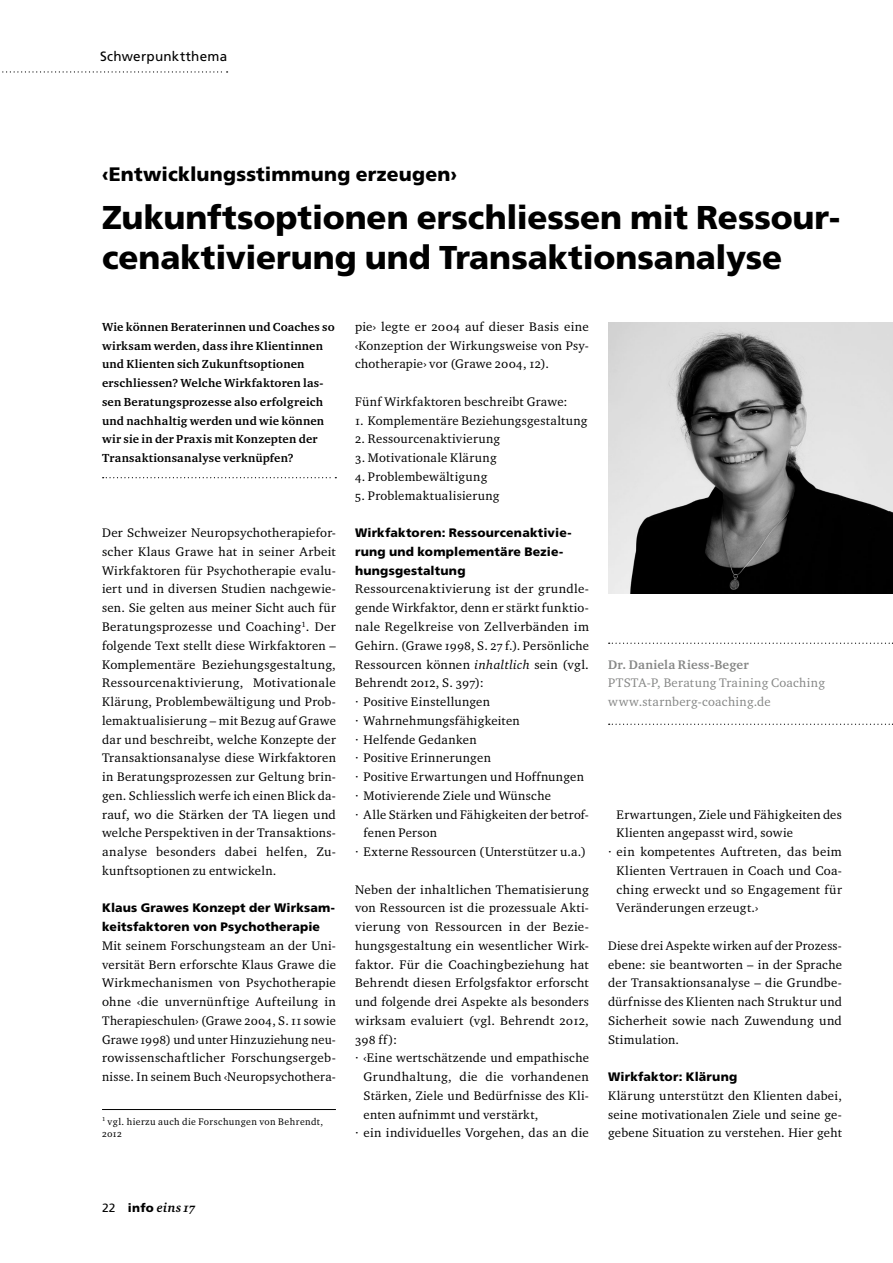
<style>
.page{position:relative;width:893px;height:1263px;background:#fff}
.page>*{position:absolute;margin:0;border:0;box-sizing:border-box;transform-origin:0 0}
.t1{font:900 33px/39.6px "Frutiger LT Std";letter-spacing:-.005em;color:#000}
.t2{font:900 19.5px "Frutiger LT Std";letter-spacing:.01em;color:#000}
.t3{font:13.5px "Frutiger LT Std";letter-spacing:.02em;color:#000}
.t4{font:13.05px "Charter ITC Bold Ital OS";letter-spacing:.025em;color:#000}
.t5{font:12.75px/18.8px "Charter ITC Regu OS";letter-spacing:.025em;color:#000;text-align:justify}
.t6{font:12.75px/18.8px "Charter ITC Regu OS";letter-spacing:.025em;color:#868786}
.t7{font:12.75px "Charter ITC Bold OS";letter-spacing:.02em;color:#868786}
.t8{font:900 12.3px/18.8px "Frutiger LT Std";letter-spacing:.015em;color:#000}
.t9{font:12px/18.8px "Charter ITC Bold OS";letter-spacing:.02em;color:#000}
.t10{font:9.75px/12.6px "Charter ITC Regu OS";letter-spacing:.045em;color:#000}
.s1{font-family:"Charter ITC Regu Ital OS"}
.s2{font-family:"Frutiger LT Std";font-size:12px}
.s3{font-family:"Frutiger LT Std";font-weight:900;font-size:12px}
</style>
<div class="page">
<img style="left:608px;top:322px;width:285px;height:271px">
<svg style="left:2px;top:71px;width:226px;height:2px"></svg>
<svg style="left:609px;top:643px;width:284px;height:1px"></svg>
<svg style="left:609px;top:724px;width:284px;height:1px"></svg>
<svg style="left:103px;top:477px;width:233px;height:1px"></svg>
<hr style="left:102px;top:1109px;width:234px;height:1px;background:#000">
<p class="t3" style="left:100px;top:49px;width:129px">Schwerpunktthema</p>
<h2 class="t2" style="left:102px;top:162px;width:356px">‹Entwicklungsstimmung erzeugen›</h2>
<h1 class="t1" style="left:102px;top:198px;width:739px">Zukunftsoptionen erschliessen mit Ressour&shy;cenaktivierung und Transaktionsanalyse</h1>
<p class="t9" style="left:102px;top:317px;width:234px">Wie können Beraterinnen und Coaches so wirksam werden, dass ihre Klientinnen und Klienten sich Zukunftsoptionen erschliessen? Welche Wirkfaktoren las&shy;sen Beratungsprozesse also erfolgreich und nachhaltig werden und wie können wir sie in der Praxis mit Konzepten der Transaktionsanalyse verknüpfen?</p>
<p class="t5" style="left:102px;top:523px;width:235px">Der Schweizer Neuropsychotherapiefor&shy;scher Klaus Grawe hat in seiner Arbeit Wirkfaktoren für Psychotherapie evalu&shy;iert und in diversen Studien nachgewie&shy;sen. Sie gelten aus meiner Sicht auch für Beratungsprozesse und Coaching<sup>1</sup>. Der folgende Text stellt diese Wirkfaktoren – Komplementäre Beziehungsgestaltung, Ressourcenaktivierung, Motivationale Klärung, Problembewältigung und Prob&shy;lemaktualisierung – mit Bezug auf Grawe dar und beschreibt, welche Konzepte der Transaktionsanalyse diese Wirkfaktoren in Beratungsprozessen zur Geltung brin&shy;gen. Schliesslich werfe ich einen Blick da&shy;rauf, wo die Stärken der TA liegen und welche Perspektiven in der Transaktions&shy;analyse besonders dabei helfen, Zu&shy;kunftsoptionen zu entwickeln.</p>
<p class="t8" style="left:102px;top:898px;width:234px">Klaus Grawes Konzept der Wirksam&shy;keitsfaktoren von Psychotherapie</p>
<p class="t5" style="left:102px;top:936px;width:235px">Mit seinem Forschungsteam an der Uni&shy;versität Bern erforschte Klaus Grawe die Wirkmechanismen von Psychotherapie ohne ‹die unvernünftige Aufteilung in Therapieschulen› (Grawe 2004, S. 11 sowie Grawe 1998) und unter Hinzuziehung neu&shy;rowissenschaftlicher Forschungsergeb&shy;nisse. In seinem Buch ‹Neuropsychothera-</p>
<p class="t10" style="left:102px;top:1115px;width:223px"><sup>1</sup> vgl. hierzu auch die Forschungen von Behrendt,<br>2012</p>
<p class="t5" style="left:355px;top:317px;width:235px">pie› legte er 2004 auf dieser Basis eine ‹Konzeption der Wirkungsweise von Psy&shy;chotherapie› vor (Grawe 2004, 12).</p>
<p class="t5" style="left:355px;top:392px;width:214px">Fünf Wirkfaktoren beschreibt Grawe:</p>
<p class="t5" style="left:355px;top:411px;width:234px">1. Komplementäre Beziehungsgestaltung</p>
<p class="t5" style="left:355px;top:429px;width:147px">2. Ressourcenaktivierung</p>
<p class="t5" style="left:355px;top:448px;width:143px">3. Motivationale Klärung</p>
<p class="t5" style="left:355px;top:467px;width:134px">4. Problembewältigung</p>
<p class="t5" style="left:355px;top:486px;width:146px">5. Problemaktualisierung</p>
<p class="t8" style="left:355px;top:523px;width:218px">Wirkfaktoren: Ressourcenaktivie&shy;rung und komplementäre Bezie&shy;hungsgestaltung</p>
<p class="t5" style="left:355px;top:579px;width:235px">Ressourcenaktivierung ist der grundle-</p>
<p class="t5" style="left:355px;top:598px;width:235px">gende Wirkfaktor, denn er stärkt funktio-</p>
<p class="t5" style="left:355px;top:617px;width:235px">nale Regelkreise von Zellverbänden im</p>
<p class="t5" style="left:355px;top:636px;width:235px">Gehirn. (Grawe 1998, S. 27 f.). Persönliche</p>
<p class="t5" style="left:355px;top:654px;width:235px">Ressourcen können <span class="s1">inhaltlich</span> sein (vgl.</p>
<p class="t5" style="left:355px;top:673px;width:130px">Behrendt 2012, S. 397):</p>
<p class="t5" style="left:355px;top:692px;width:137px">· Positive Einstellungen</p>
<p class="t5" style="left:355px;top:711px;width:166px">· Wahrnehmungsfähigkeiten</p>
<p class="t5" style="left:355px;top:729px;width:123px">· Helfende Gedanken</p>
<p class="t5" style="left:355px;top:748px;width:137px">· Positive Erinnerungen</p>
<p class="t5" style="left:355px;top:767px;width:230px">· Positive Erwartungen und Hoffnungen</p>
<p class="t5" style="left:355px;top:786px;width:197px">· Motivierende Ziele und Wünsche</p>
<p class="t5" style="left:355px;top:804px;width:235px">· Alle Stärken und Fähigkeiten der betrof-</p>
<p class="t5" style="left:364px;top:823px;width:75px">fenen Person</p>
<p class="t5" style="left:355px;top:842px;width:233px">· Externe Ressourcen (Unterstützer u.a.)</p>
<p class="t5" style="left:355px;top:879px;width:235px">Neben der inhaltlichen Thematisierung</p>
<p class="t5" style="left:355px;top:898px;width:235px">von Ressourcen ist die prozessuale Akti-</p>
<p class="t5" style="left:355px;top:917px;width:235px">vierung von Ressourcen in der Bezie-</p>
<p class="t5" style="left:355px;top:936px;width:235px">hungsgestaltung ein wesentlicher Wirk-</p>
<p class="t5" style="left:355px;top:954px;width:235px">faktor. Für die Coachingbeziehung hat</p>
<p class="t5" style="left:355px;top:973px;width:235px">Behrendt diesen Erfolgsfaktor erforscht</p>
<p class="t5" style="left:355px;top:992px;width:235px">und folgende drei Aspekte als besonders</p>
<p class="t5" style="left:355px;top:1011px;width:235px">wirksam evaluiert (vgl. Behrendt 2012,</p>
<p class="t5" style="left:355px;top:1029px;width:44px">398 ff):</p>
<p class="t5" style="left:355px;top:1048px;width:235px">· ‹Eine wertschätzende und empathische</p>
<p class="t5" style="left:364px;top:1067px;width:227px">Grundhaltung, die die vorhandenen</p>
<p class="t5" style="left:364px;top:1086px;width:227px">Stärken, Ziele und Bedürfnisse des Kli-</p>
<p class="t5" style="left:364px;top:1104px;width:176px">enten aufnimmt und verstärkt,</p>
<p class="t5" style="left:355px;top:1123px;width:235px">· ein individuelles Vorgehen, das an die</p>
<p class="t7" style="left:608px;top:656px;width:142px">Dr. Daniela Riess-Beger</p>
<p class="t6" style="left:608px;top:673px;width:218px">PTSTA-P, Beratung Training Coaching www.starnberg-coaching.de</p>
<p class="t5" style="left:617px;top:804px;width:227px">Erwartungen, Ziele und Fähigkeiten des</p>
<p class="t5" style="left:617px;top:823px;width:178px">Klienten angepasst wird, sowie</p>
<p class="t5" style="left:608px;top:842px;width:235px">· ein kompetentes Auftreten, das beim</p>
<p class="t5" style="left:617px;top:861px;width:227px">Klienten Vertrauen in Coach und Coa-</p>
<p class="t5" style="left:617px;top:879px;width:227px">ching erweckt und so Engagement für</p>
<p class="t5" style="left:617px;top:898px;width:143px">Veränderungen erzeugt.›</p>
<p class="t5" style="left:608px;top:936px;width:235px">Diese drei Aspekte wirken auf der Prozess&shy;ebene: sie beantworten – in der Sprache der Transaktionsanalyse – die Grundbe&shy;dürfnisse des Klienten nach Struktur und Sicherheit sowie nach Zuwendung und Stimulation.</p>
<p class="t8" style="left:608px;top:1067px;width:131px">Wirkfaktor: Klärung</p>
<p class="t5" style="left:608px;top:1086px;width:235px">Klärung unterstützt den Klienten dabei, seine motivationalen Ziele und seine ge&shy;gebene Situation zu verstehen. Hier geht</p>
<p class="t4" style="left:102px;top:1200px;width:95px"><span class="s2">22</span> <span class="s3">info</span> eins 17</p>
</div>
